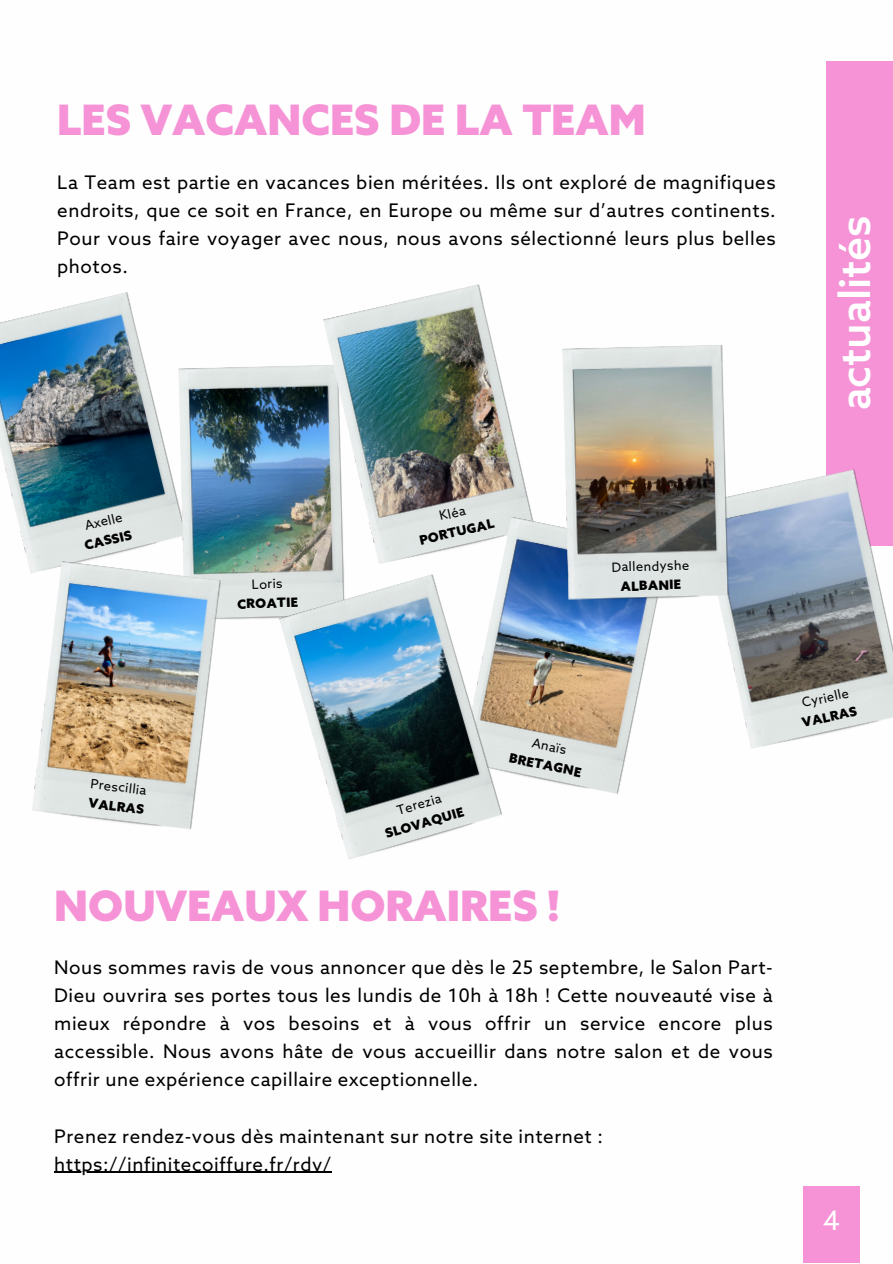
<style>
.page{position:relative;width:893px;height:1264px;background:#fff}
.page>*{position:absolute;margin:0;border:0;box-sizing:border-box;transform-origin:0 0}
.t1{font:500 42.75px "Azo Sans";color:#fff}
.t2{font:900 42px "Azo Sans";color:#f593d6}
.t3{font:26.85px "Azo Sans";color:#fff}
.t4{font:18.75px/28px "Azo Sans";letter-spacing:.03em;color:#000;text-align:justify}
.t5{font:900 12.9px "Azo Sans";color:#000}
.t6{font:12.9px "Azo Sans";color:#000}
</style>
<div class="page">
<div style="left:825px;top:61px;width:67px;height:484px;background:#f593d6"></div>
<div style="left:803px;top:1185px;width:56px;height:77px;background:#f593d6"></div>
<img style="left:0;top:292px;width:178px;height:280px">
<img style="left:178px;top:365px;width:166px;height:255px">
<img style="left:322px;top:284px;width:211px;height:283px">
<img style="left:459px;top:516px;width:198px;height:278px">
<img style="left:31px;top:560px;width:191px;height:270px">
<img style="left:720px;top:468px;width:172px;height:281px">
<img style="left:562px;top:344px;width:168px;height:259px">
<img style="left:278px;top:573px;width:226px;height:286px">
<hr style="left:54px;top:1171px;width:278px;height:1px;background:#000">
<p class="t2" style="left:57px;top:98px;width:590px">LES VACANCES DE LA TEAM</p>
<p class="t4" style="left:57px;top:169px;width:720px">La Team est partie en vacances bien méritées. Ils ont exploré de magnifiques endroits, que ce soit en France, en Europe ou même sur d’autres continents.<br>Pour vous faire voyager avec nous, nous avons sélectionné leurs plus belles photos.</p>
<p class="t1" style="left:832px;top:410px;width:197px;rotate:-90deg">actualités</p>
<p class="t6" style="left:83px;top:519px;width:40px;rotate:-14deg">Axelle</p>
<p class="t5" style="left:83px;top:539px;width:50px;rotate:-14deg">CASSIS</p>
<p class="t6" style="left:251px;top:577px;width:32px;rotate:-2deg">Loris</p>
<p class="t5" style="left:237px;top:597px;width:62px;rotate:-2deg">CROATIE</p>
<p class="t6" style="left:438px;top:509px;width:28px;rotate:-13deg">Kléa</p>
<p class="t5" style="left:418px;top:534px;width:78px;rotate:-13deg">PORTUGAL</p>
<p class="t6" style="left:611px;top:560px;width:79px;rotate:-2deg">Dallendyshe</p>
<p class="t5" style="left:620px;top:580px;width:62px;rotate:-2deg">ALBANIE</p>
<p class="t6" style="left:92px;top:776px;width:58px;rotate:7deg">Prescillia</p>
<p class="t5" style="left:89px;top:796px;width:57px;rotate:7deg">VALRAS</p>
<p class="t6" style="left:395px;top:804px;width:47px;rotate:-16deg">Terezia</p>
<p class="t5" style="left:383px;top:827px;width:83px;rotate:-16deg">SLOVAQUIE</p>
<p class="t6" style="left:533px;top:736px;width:36px;rotate:11deg">Anaïs</p>
<p class="t5" style="left:510px;top:751px;width:75px;rotate:11deg">BRETAGNE</p>
<p class="t2" style="left:54px;top:883px;width:507px">NOUVEAUX HORAIRES !</p>
<p class="t4" style="left:54px;top:954px;width:720px">Nous sommes ravis de vous annoncer que dès le 25 septembre, le Salon Part-Dieu ouvrira ses portes tous les lundis de 10h à 18h ! Cette nouveauté vise à mieux répondre à vos besoins et à vous offrir un service encore plus accessible. Nous avons hâte de vous accueillir dans notre salon et de vous offrir une expérience capillaire exceptionnelle.</p>
<p class="t4" style="left:54px;top:1123px;width:550px">Prenez rendez-vous dès maintenant sur notre site internet :</p>
<p class="t4" style="left:54px;top:1151px;width:278px">https://infinitecoiffure.fr/rdv/</p>
<p class="t6" style="left:800px;top:696px;width:49px;rotate:-12deg">Cyrielle</p>
<p class="t5" style="left:800px;top:716px;width:57px;rotate:-12deg">VALRAS</p>
<p class="t3" style="left:822px;top:1206px;width:19px">4</p>
</div>
